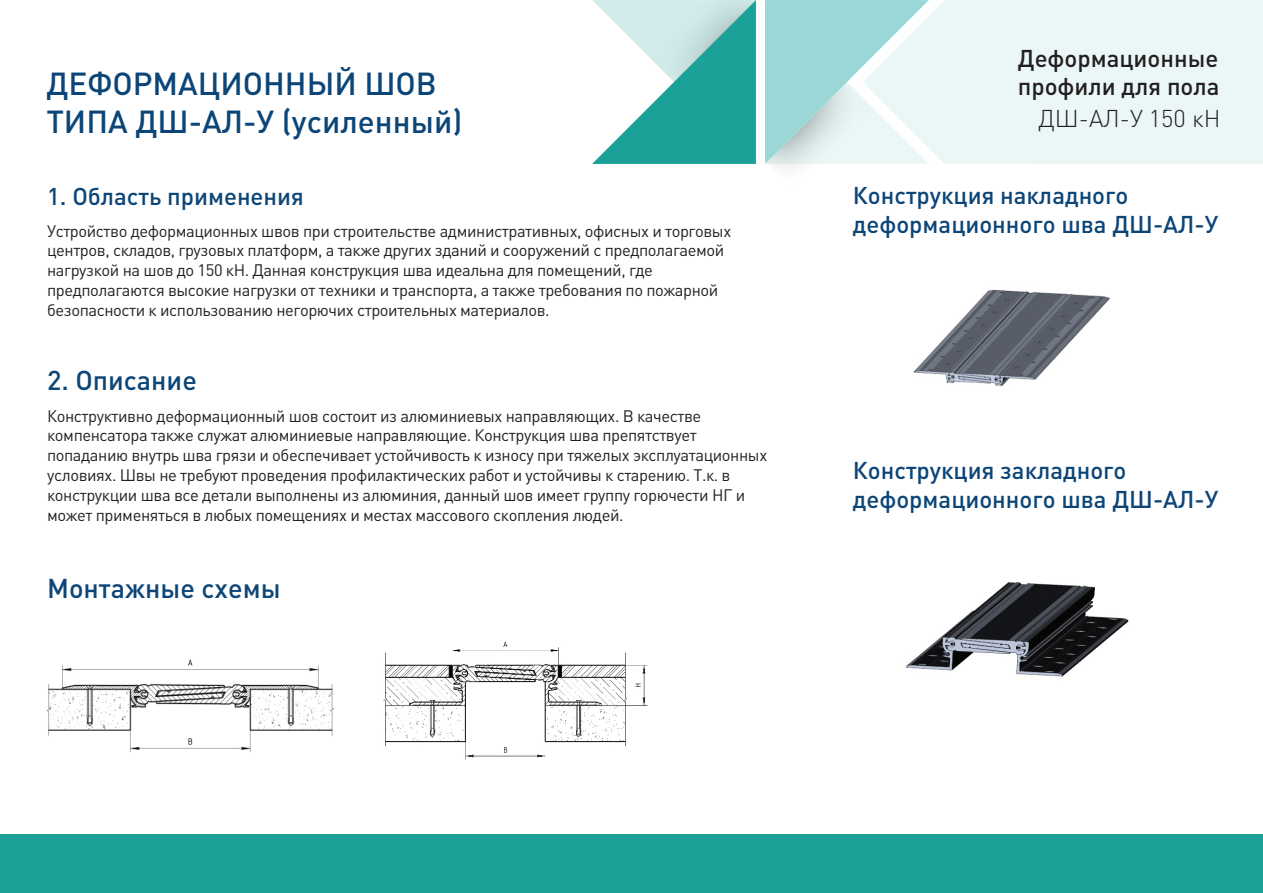
<style>
.page{position:relative;width:1263px;height:893px;background:#fff}
.page>*{position:absolute;margin:0;border:0;box-sizing:border-box;transform-origin:0 0}
.t1{font:500 31.5px "DIN Pro";color:#0c4577}
.t2{font:500 27px "DIN Pro";color:#0c4577}
.t3{font:500 24px/28.8px "DIN Pro";color:#0c4577}
.t4{font:500 24px "DIN Pro";color:#231f20}
.t5{font:300 24px "DIN Pro";color:#231f20}
.t6{font:16.5px/19.8px "DIN Pro";letter-spacing:-.025em;color:#231f20}
</style>
<div class="page">
<svg style="left:765px;top:0;width:98px;height:168px;background:#b1dddd"></svg>
<svg style="left:592px;top:0;width:164px;height:164px"></svg>
<svg style="left:863px;top:0;width:400px;height:164px;background:#e8f5f5"></svg>
<div style="left:0;top:834px;width:1263px;height:59px;background:#1ca199"></div>
<img style="left:913px;top:289px;width:197px;height:97px">
<img style="left:906px;top:582px;width:223px;height:95px">
<img style="left:46px;top:659px;width:288px;height:93px">
<img style="left:384px;top:641px;width:264px;height:118px">
<h3 class="t4" style="left:1018px;top:38px;width:202px">Деформационные</h3>
<h1 class="t1" style="left:46px;top:58px;width:392px">ДЕФОРМАЦИОННЫЙ ШОВ</h1>
<h3 class="t4" style="left:1018px;top:67px;width:203px">профили для пола</h3>
<h1 class="t1" style="left:46px;top:96px;width:418px">ТИПА ДШ-АЛ-У (усиленный)</h1>
<h3 class="t5" style="left:1038px;top:100px;width:184px">ДШ-АЛ-У 150 кН</h3>
<h3 class="t3" style="left:47px;top:179px;width:258px">1. Область применения</h3>
<p class="t6" style="left:47px;top:219px;width:686px">Устройство деформационных швов при строительстве административных, офисных и торговых центров, складов, грузовых платформ, а также других зданий и сооружений с предполагаемой нагрузкой на шов до 150 кН. Данная конструкция шва идеальна для помещений, где предполагаются высокие нагрузки от техники и транспорта, а также требования по пожарной безопасности к использованию негорючих строительных материалов.</p>
<h2 class="t2" style="left:47px;top:358px;width:151px">2. Описание</h2>
<p class="t6" style="left:47px;top:404px;width:722px">Конструктивно деформационный шов состоит из алюминиевых направляющих. В качестве компенсатора также служат алюминиевые направляющие. Конструкция шва препятствует попаданию внутрь шва грязи и обеспечивает устойчивость к износу при тяжелых эксплуатационных условиях. Швы не требуют проведения профилактических работ и устойчивы к старению. Т.к. в конструкции шва все детали выполнены из алюминия, данный шов имеет группу горючести НГ и может применяться в любых помещениях и местах массового скопления людей.</p>
<h2 class="t2" style="left:47px;top:566px;width:235px">Монтажные схемы</h2>
<h3 class="t3" style="left:853px;top:179px;width:367px">Конструкция накладного деформационного шва ДШ-АЛ-У</h3>
<h3 class="t3" style="left:853px;top:453px;width:367px">Конструкция закладного деформационного шва ДШ-АЛ-У</h3>
</div>
